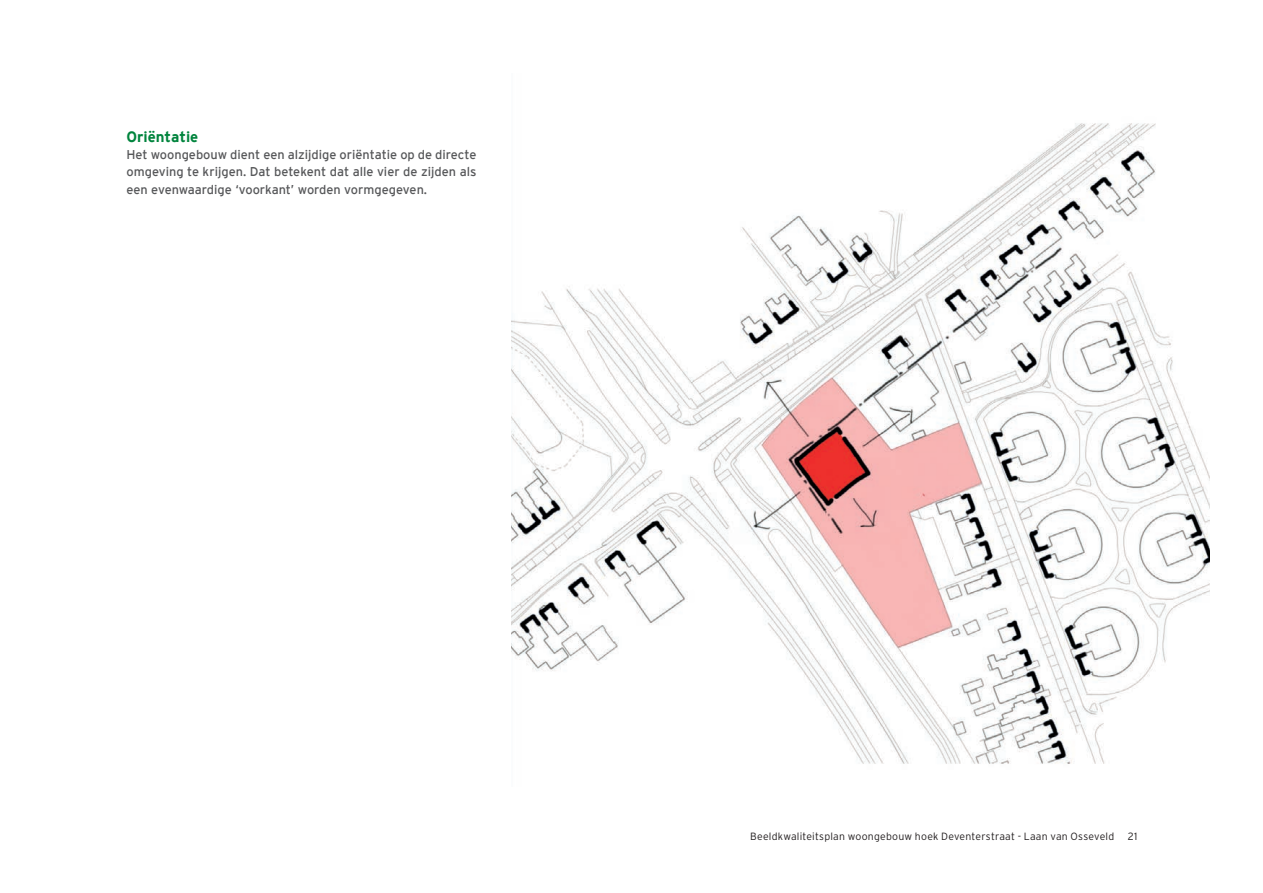
<style>
.page{position:relative;width:1263px;height:893px;background:#fff}
.page>*{position:absolute;margin:0;border:0;box-sizing:border-box;transform-origin:0 0}
.t1{font:700 15px "Interstate";color:#00843d}
.t2{font:12.75px/17.2px "Interstate";color:#57585a;text-align:justify}
.t3{font:300 10.5px "Interstate";letter-spacing:.02em;color:#231f20}
</style>
<div class="page">
<img style="left:511px;top:123px;width:699px;height:641px">
<h2 class="t1" style="left:126px;top:128px;width:73px">Oriëntatie</h2>
<p class="t2" style="left:126px;top:146px;width:352px">Het woongebouw dient een alzijdige oriëntatie op de directe omgeving te krijgen. Dat betekent dat alle vier de zijden als een evenwaardige ‘voorkant’ worden vormgegeven.</p>
<p class="t3" style="left:750px;top:830px;width:365px">Beeldkwaliteitsplan woongebouw hoek Deventerstraat - Laan van Osseveld</p>
<p class="t3" style="left:1128px;top:830px;width:11px">21</p>
</div>
